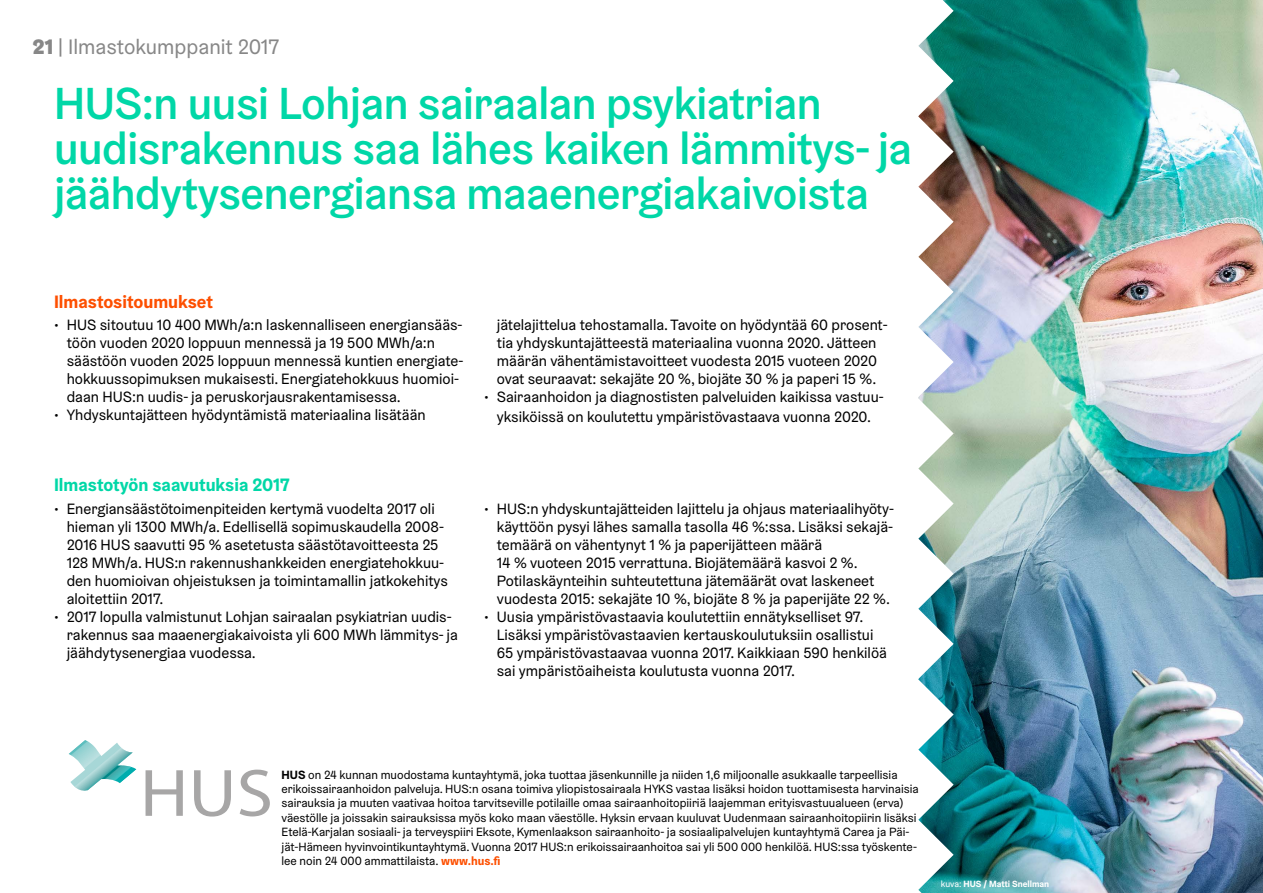
<style>
.page{position:relative;width:1263px;height:893px;background:#fff}
.page>*{position:absolute;margin:0;border:0;box-sizing:border-box;transform-origin:0 0}
.t1{font:500 45px/45px "Helsinki Grotesk";letter-spacing:-.01em;color:#00d7a7}
.t2{font:21px "Helsinki Grotesk";color:#878787}
.t3{font:700 18px "Helsinki Grotesk";color:#00d7a7}
.t4{font:700 18px "Helsinki Grotesk";color:#fd4f00}
.t5{font:15px/18px "Helsinki Grotesk";color:#000}
.t6{font:12px/14.4px "Helsinki Grotesk";color:#000}
.t7{font:700 9px "Helsinki Grotesk";color:#fff}
.s1{font-weight:900}
.s2{font-weight:700}
.s3{font-weight:700;color:#fd4f00}
.s4{font-weight:400}
</style>
<div class="page">
<img style="left:954px;top:0;width:309px;height:893px">
<svg style="left:918px;top:397px;width:36px;height:278px"></svg>
<svg style="left:918px;top:675px;width:36px;height:218px"></svg>
<svg style="left:918px;top:0;width:36px;height:113px"></svg>
<svg style="left:918px;top:113px;width:36px;height:284px"></svg>
<svg style="left:146px;top:770px;width:37px;height:46px"></svg>
<svg style="left:194px;top:770px;width:37px;height:46px"></svg>
<svg style="left:240px;top:770px;width:30px;height:46px"></svg>
<svg style="left:68px;top:740px;width:68px;height:51px"></svg>
<h2 class="t2" style="left:33px;top:33px;width:248px"><span class="s1">21</span> | Ilmastokumppanit 2017</h2>
<h1 class="t1" style="left:54px;top:80px;width:859px">HUS n: uusi Lohjan sairaalan psykiatrian uudisrakennus saa lähes kaiken lämmitys ja&shy;jäähdytysenergiansa maaenergiakaivoista</h1>
<p class="t4" style="left:54px;top:290px;width:160px">Ilmastositoumukset</p>
<p class="t5" style="left:54px;top:316px;width:6px">•</p>
<p class="t5" style="left:54px;top:406px;width:6px">•</p>
<p class="t5" style="left:67px;top:316px;width:397px">HUS sitoutuu 10 400 MWh n:a/ laskennalliseen energiansääs-</p>
<p class="t5" style="left:67px;top:334px;width:370px">töön vuoden 2020 loppuun mennessä j a 1 9 5 0 0 M W h n:a/</p>
<p class="t5" style="left:67px;top:352px;width:398px">säästöön vuoden 2025 loppuun mennessä kuntien energiate-</p>
<p class="t5" style="left:67px;top:370px;width:394px">hokkuussopimuksen mukaisesti. Energiatehokkuus huomioi-</p>
<p class="t5" style="left:67px;top:388px;width:335px">daan HUS n: uudis ja- peruskorjausrakentamisessa.</p>
<p class="t5" style="left:67px;top:406px;width:360px">Yhdyskuntajätteen hyödyntämistä materiaalina lisätään</p>
<p class="t3" style="left:54px;top:473px;width:237px">Ilmastotyön saavutuksia 2017</p>
<p class="t5" style="left:54px;top:500px;width:6px">•</p>
<p class="t5" style="left:54px;top:608px;width:6px">•</p>
<p class="t5" style="left:67px;top:500px;width:370px">Energiansäästötoimenpiteiden kertymä vuodelta 2017 oli</p>
<p class="t5" style="left:67px;top:518px;width:379px">hieman yli 1300 MWh .a/ Edellisellä sopimuskaudella 2008-<br>2016 HUS saavutti 95 % asetetusta säästötavoitteesta 25</p>
<p class="t5" style="left:67px;top:572px;width:383px">den huomioivan ohjeistuksen ja toimintamallin jatkokehitys</p>
<p class="t5" style="left:67px;top:554px;width:379px">128 MWh .a/ HUS n: rakennushankkeiden energiatehokkuu-</p>
<p class="t5" style="left:67px;top:590px;width:98px">aloitettiin 2017.</p>
<p class="t5" style="left:67px;top:626px;width:393px">rakennus saa maaenergiakaivoista yli 600 MWh lämmitys ja-</p>
<p class="t5" style="left:67px;top:608px;width:386px">2017 lopulla valmistunut Lohjan sairaalan psykiatrian uudis-</p>
<p class="t5" style="left:67px;top:644px;width:191px">jäähdytysenergiaa vuodessa.</p>
<p class="t5" style="left:484px;top:388px;width:6px">•</p>
<p class="t5" style="left:497px;top:316px;width:392px">jätelajittelua tehostamalla.Tavoite on hyödyntää 60 prosent-</p>
<p class="t5" style="left:497px;top:352px;width:382px">määrän vähentämistavoitteet vuodesta 2015 vuoteen 2020 ovat seuraavat: sekajäte 20 %, biojäte 30 % ja paperi 15 %.</p>
<p class="t5" style="left:497px;top:407px;width:376px">yksiköissä on koulutettu ympäristövastaava vuonna 2020.</p>
<p class="t5" style="left:497px;top:334px;width:381px">tia yhdyskuntajätteestä materiaalina vuonna 2020. Jätteen</p>
<p class="t5" style="left:497px;top:388px;width:388px">Sairaanhoidon ja diagnostisten palveluiden kaikissa vastuu-</p>
<p class="t5" style="left:484px;top:500px;width:6px">•</p>
<p class="t5" style="left:484px;top:608px;width:6px">•</p>
<p class="t5" style="left:497px;top:500px;width:399px">HUS n: yhdyskuntajätteiden lajittelu ja ohjaus materiaalihyöty-</p>
<p class="t5" style="left:497px;top:518px;width:398px">käyttöön pysyi lähes samalla tasolla 46 %:ssa. Lisäksi sekajä-</p>
<p class="t5" style="left:497px;top:536px;width:327px">temäärä on vähentynyt %1 ja paperijätteen määrä</p>
<p class="t5" style="left:497px;top:554px;width:395px">14 % vuoteen 2015 verrattuna. Biojätemäärä kasvoi 2 %.<br>Potilaskäynteihin suhteutettuna jätemäärät ovat laskeneet vuodesta 2015: sekajäte 10 %, biojäte %8 ja paperijäte 22 %.<br>Uusia ympäristövastaavia koulutettiin ennätykselliset 97.</p>
<p class="t5" style="left:497px;top:626px;width:392px">Lisäksi ympäristövastaavien kertauskoulutuksiin osallistui<br>65 ympäristövastaavaa vuonna 2017. Kaikkiaan 590 henkilöä sai ympäristöaiheista koulutusta vuonna 2017.</p>
<p class="t6" style="left:281px;top:767px;width:639px"><span class="s2">HUS</span> on 24 kunnan muodostama kuntayhtymä, joka tuottaa jäsenkunnille ja niiden 1,6 miljoonalle asukkaalle tarpeellisia erikoissairaanhoidon palveluja. HUS n: osana toimiva yliopistosairaala HYKS vastaa lisäksi hoidon tuottamisesta harvinaisia sairauksia ja muuten vaativaa hoitoa tarvitseville potilaille omaa sairaanhoitopiiriä laajemman erityisvastuualueen (erva( väestölle ja joissakin sairauksissa myös koko maan väestölle. Hyksin ervaan kuuluvat Uudenmaan sairaanhoitopiirin lisäksi</p>
<p class="t6" style="left:281px;top:853px;width:220px">lee noin 24 000 ammattilaista. <span class="s3">www.hus f i.</span></p>
<p class="t6" style="left:281px;top:825px;width:629px">Etelä-Karjalan sosiaali ja- terveyspiiri Eksote, Kymenlaakson sairaanhoito ja- sosiaalipalvelujen kuntayhtymä Carea ja Päi-</p>
<p class="t6" style="left:281px;top:839px;width:637px">jät-Hämeen hyvinvointikuntayhtymä.Vuonna 2017 HUS n: erikoissairaanhoitoa sai yli 500 000 henkilöä. HUS:ssa työskente-</p>
<p class="t7" style="left:941px;top:878px;width:110px"><span class="s4">kuva:</span> HUS / Matti Snellman</p>
</div>
